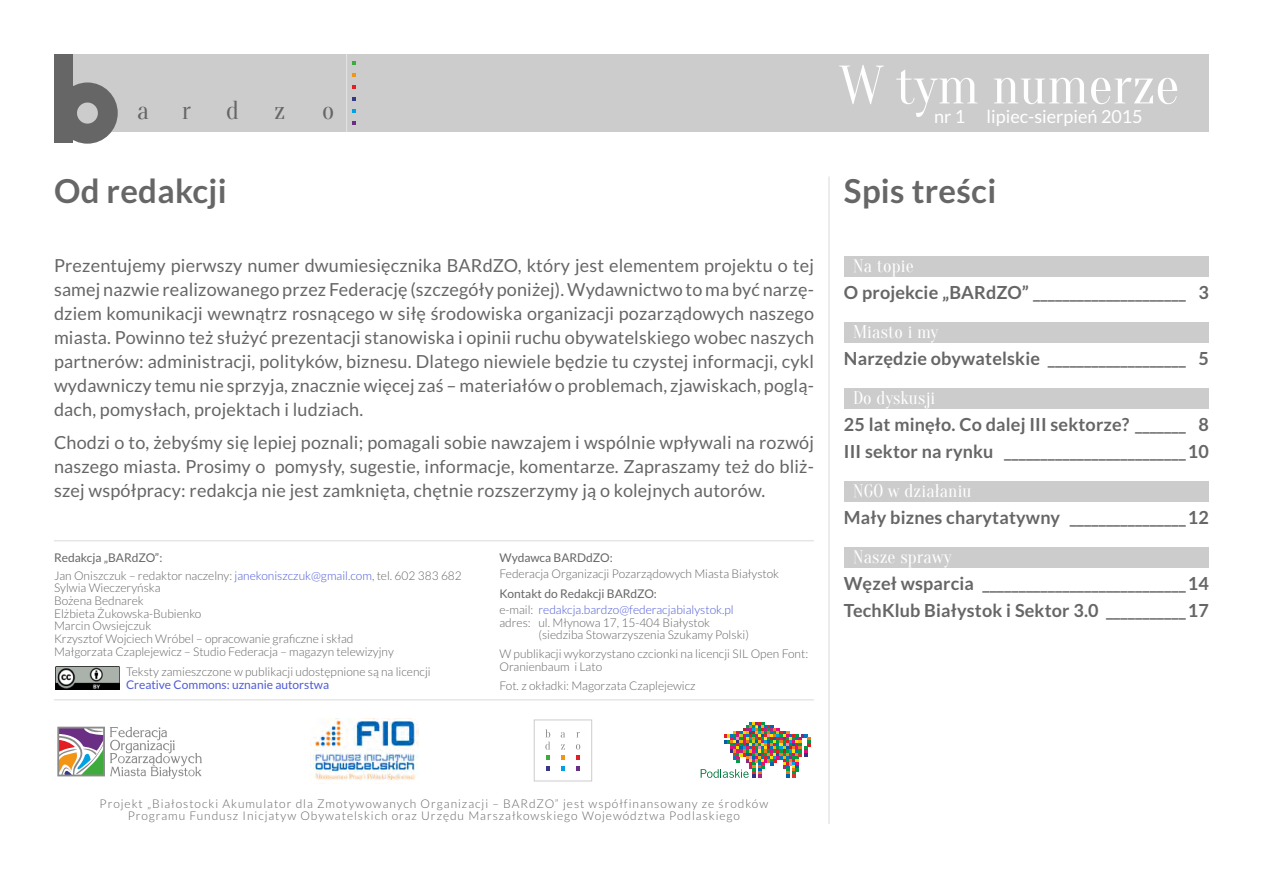
<style>
.page{position:relative;width:1263px;height:893px;background:#fff}
.page>*{position:absolute;margin:0;border:0;box-sizing:border-box;transform-origin:0 0}
.t1{font:54px "Oranienbaum";color:#fff}
.t2{font:700 33px "Lato";letter-spacing:.01em;color:#666}
.t3{font:26.1px "Oranienbaum";color:#666}
.t4{font:18px/24px "Lato";letter-spacing:.01em;color:#666;text-align:justify}
.t5{font:700 18px/27px "Lato";letter-spacing:.01em;color:#666}
.t6{font:18px "Oranienbaum";letter-spacing:.01em;color:#fff}
.t7{font:18px "Lato";color:#fff}
.t8{font:300 12px/12.8px "Lato";color:#666}
.t9{font:300 12px/12.8px "Lato";letter-spacing:.08em;color:#666;text-align:center}
.t10{font:300 12px/15.8px "Lato";color:#4f5cd6}
.t11{font:12px "Lato";color:#4f5cd6}
.t12{font:12px "Lato";color:#666}
.s1{font-weight:400}
.s2{color:#4f5cd6}
.s3{font-weight:400;color:#666}
.s4{color:#666}
</style>
<div class="page">
<div style="left:54px;top:54px;width:1155px;height:78px;background:#ccc"></div>
<div style="left:844px;top:256px;width:365px;height:21px;background:#ccc"></div>
<div style="left:844px;top:322px;width:365px;height:21px;background:#ccc"></div>
<div style="left:844px;top:388px;width:365px;height:21px;background:#ccc"></div>
<div style="left:844px;top:481px;width:365px;height:21px;background:#ccc"></div>
<div style="left:844px;top:547px;width:365px;height:21px;background:#ccc"></div>
<hr style="left:828px;top:176px;width:2px;height:648px;background:#e6e6e6">
<svg style="left:57px;top:727px;width:145px;height:52px"></svg>
<img style="left:310px;top:718px;width:108px;height:63px">
<svg style="left:701px;top:722px;width:110px;height:56px"></svg>
<div style="left:534px;top:720px;width:58px;height:61px;border:1px solid #ccc"></div>
<svg style="left:561px;top:756px;width:4px;height:4px"></svg>
<svg style="left:576px;top:756px;width:4px;height:4px"></svg>
<svg style="left:576px;top:767px;width:4px;height:4px"></svg>
<svg style="left:546px;top:767px;width:4px;height:4px"></svg>
<svg style="left:561px;top:767px;width:4px;height:4px"></svg>
<svg style="left:546px;top:756px;width:4px;height:4px"></svg>
<svg style="left:561px;top:732px;width:4px;height:6px"></svg>
<svg style="left:545px;top:729px;width:5px;height:21px"></svg>
<svg style="left:561px;top:744px;width:4px;height:6px"></svg>
<svg style="left:576px;top:744px;width:4px;height:6px"></svg>
<hr style="left:54px;top:699px;width:760px;height:1px;background:#e6e6e6">
<hr style="left:54px;top:540px;width:760px;height:1px;background:#e6e6e6">
<svg style="left:73px;top:82px;width:45px;height:62px"></svg>
<div style="left:54px;top:54px;width:19px;height:89px;background:#666"></div>
<svg style="left:353px;top:97px;width:3px;height:4px"></svg>
<svg style="left:353px;top:109px;width:3px;height:4px"></svg>
<svg style="left:353px;top:121px;width:3px;height:4px"></svg>
<hr style="left:346px;top:54px;width:1px;height:78px;background:#e6e6e6">
<img style="left:55px;top:667px;width:64px;height:22px">
<h3 class="t3" style="left:137px;top:96px;width:13px">a</h3>
<h3 class="t3" style="left:182px;top:96px;width:11px">r</h3>
<h3 class="t3" style="left:226px;top:96px;width:14px">d</h3>
<h3 class="t3" style="left:274px;top:96px;width:13px">z</h3>
<h3 class="t3" style="left:322px;top:96px;width:14px">o</h3>
<h2 class="t2" style="left:54px;top:172px;width:174px">Od redakcji</h2>
<p class="t4" style="left:54px;top:253px;width:761px">Prezentujemy pierwszy numer dwumiesięcznika BARdZO, który jest elementem projektu o tej samej nazwie realizowanego przez Federację (szczegóły poniżej). Wydawnictwo to ma być narzę&shy;dziem komunikacji wewnątrz rosnącego w siłę środowiska organizacji pozarządowych naszego miasta. Powinno też służyć prezentacji stanowiska i opinii ruchu obywatelskiego wobec naszych partnerów: administracji, polityków, biznesu. Dlatego niewiele będzie tu czystej informacji, cykl wydawniczy temu nie sprzyja, znacznie więcej zaś – materiałów o problemach, zjawiskach, poglą&shy;dach, pomysłach, projektach i ludziach.</p>
<p class="t4" style="left:54px;top:430px;width:761px">Chodzi o to, żebyśmy się lepiej poznali; pomagali sobie nawzajem i wspólnie wpływali na rozwój naszego miasta. Prosimy o pomysły, sugestie, informacje, komentarze. Zapraszamy też do bliż&shy;szej współpracy: redakcja nie jest zamknięta, chętnie rozszerzymy ją o kolejnych autorów.</p>
<p class="t8" style="left:54px;top:549px;width:409px;line-height:17.2px"><span class="s1">Redakcja „BARdZO”:<br></span>Jan Oniszczuk – redaktor naczelny: <span class="s2">janekoniszczuk@gmail.com</span>, tel. 602 383 682</p>
<p class="t8" style="left:54px;top:582px;width:341px">Sylwia Wieczeryńska<br>Bożena Bednarek<br>Elżbieta Żukowska-Bubienko<br>Marcin Owsiejczuk<br>Krzysztof Wojciech Wróbel – opracowanie graficzne i skład Małgorzata Czaplejewicz – Studio Federacja – magazyn telewizyjny</p>
<p class="t8" style="left:126px;top:666px;width:306px">Teksty zamieszczone w publikacji udostępnione są na licencji</p>
<p class="t11" style="left:126px;top:678px;width:205px">Creative Commons: uznanie autorstwa</p>
<p class="t12" style="left:499px;top:551px;width:115px">Wydawca BARDdZO:</p>
<p class="t8" style="left:499px;top:567px;width:281px">Federacja Organizacji Pozarządowych Miasta Białystok</p>
<p class="t10" style="left:499px;top:586px;width:236px"><span class="s3">Kontakt do Redakcji BARdZO:<br></span><span class="s4">e-mail:</span> redakcja.bardzo@federacjabialystok.pl</p>
<p class="t8" style="left:538px;top:616px;width:212px;text-indent:-39px">adres: ul. Młynowa 17, 15-404 Białystok (siedziba Stowarzyszenia Szukamy Polski)</p>
<p class="t8" style="left:499px;top:647px;width:310px">W publikacji wykorzystano czcionki na licencji SIL Open Font:<br>Oranienbaum i Lato</p>
<p class="t8" style="left:499px;top:679px;width:198px">Fot. z okładki: Magorzata Czaplejewicz</p>
<h1 class="t1" style="left:839px;top:55px;width:341px">W tym numerze</h1>
<p class="t7" style="left:934px;top:106px;width:210px">nr 1 lipiec-sierpień 2015</p>
<h2 class="t2" style="left:844px;top:172px;width:154px">Spis treści</h2>
<p class="t6" style="left:853px;top:256px;width:62px">Na topie</p>
<p class="t5" style="left:844px;top:279px;width:366px">O projekcie „BARdZO” _____________________ 3</p>
<p class="t6" style="left:853px;top:322px;width:87px">Miasto i my</p>
<p class="t5" style="left:844px;top:345px;width:366px">Narzędzie obywatelskie ___________________ 5</p>
<p class="t6" style="left:853px;top:388px;width:84px">Do dyskusji</p>
<p class="t5" style="left:844px;top:411px;width:366px">25 lat minęło. Co dalej III sektorze? _______ 8<br>III sektor na rynku _________________________10</p>
<p class="t6" style="left:853px;top:481px;width:120px">NGO w działaniu</p>
<p class="t5" style="left:844px;top:504px;width:366px">Mały biznes charytatywny ________________12</p>
<p class="t6" style="left:853px;top:547px;width:100px">Nasze sprawy</p>
<p class="t5" style="left:844px;top:570px;width:366px">Węzeł wsparcia ____________________________14<br>TechKlub Białystok i Sektor 3.0 ___________17</p>
<p class="t9" style="left:100px;top:797px;width:670px">Projekt „Białostocki Akumulator dla Zmotywowanych Organizacji – BARdZO” jest współfinansowany ze środków<br>Programu Fundusz Inicjatyw Obywatelskich oraz Urzędu Marszałkowskiego Województwa Podlaskiego</p>
</div>
